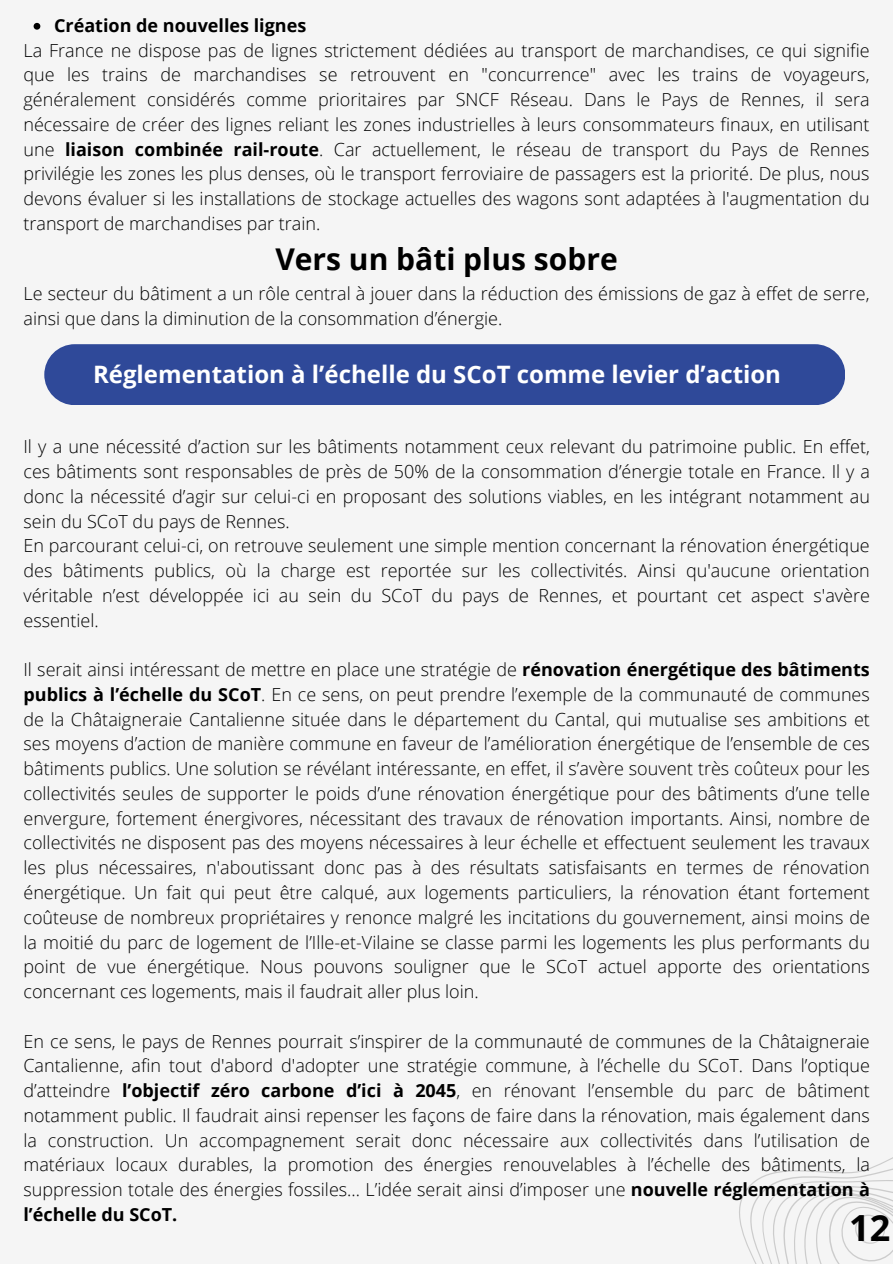
<style>
.page{position:relative;width:893px;height:1264px;background:#fff}
.page>*{position:absolute;margin:0;border:0;box-sizing:border-box;transform-origin:0 0}
.t1{font:700 36px "Open Sans";color:#000}
.t2{font:700 30px "Open Sans";color:#000}
.t3{font:700 24px "Open Sans";color:#fff}
.t4{font:300 18px/24.8px "Open Sans";color:#000;text-align:justify}
.t5{font:700 18px "Open Sans";color:#000}
.s1{font-weight:700}
</style>
<div class="page">
<div style="left:0;top:0;width:892px;height:1263px;background:#f5f5f5"></div>
<svg style="left:739px;top:1158px;width:153px;height:105px"></svg>
<svg style="left:34px;top:23px;width:6px;height:7px"></svg>
<div style="left:44px;top:344px;width:801px;height:61px;background:#2f4999;border-radius:30px"></div>
<p class="t5" style="left:54px;top:13px;width:254px">Création de nouvelles lignes</p>
<h1 class="t4" style="left:23px;top:37px;width:847px">La France ne dispose pas de lignes strictement dédiées au transport de marchandises, ce qui signifie que les trains de marchandises se retrouvent en "concurrence" avec les trains de voyageurs, généralement considérés comme prioritaires par SNCF Réseau. Dans le Pays de Rennes, il sera nécessaire de créer des lignes reliant les zones industrielles à leurs consommateurs finaux, en utilisant une <span class="s1">liaison combinée rail-route</span>. Car actuellement, le réseau de transport du Pays de Rennes privilégie les zones les plus denses, où le transport ferroviaire de passagers est la priorité. De plus, nous devons évaluer si les installations de stockage actuelles des wagons sont adaptées à l'augmentation du transport de marchandises par train.</h1>
<p class="t2" style="left:275px;top:237px;width:344px">Vers un bâti plus sobre</p>
<p class="t4" style="left:23px;top:281px;width:847px">Le secteur du bâtiment a un rôle central à jouer dans la réduction des émissions de gaz à effet de serre, ainsi que dans la diminution de la consommation d’énergie.</p>
<h2 class="t3" style="left:93px;top:357px;width:689px">Réglementation à l’échelle du SCoT comme levier d’action</h2>
<p class="t4" style="left:23px;top:434px;width:847px">Il y a une nécessité d’action sur les bâtiments notamment ceux relevant du patrimoine public. En effet, ces bâtiments sont responsables de près de 50% de la consommation d’énergie totale en France. Il y a donc la nécessité d’agir sur celui-ci en proposant des solutions viables, en les intégrant notamment au sein du SCoT du pays de Rennes.</p>
<p class="t4" style="left:23px;top:533px;width:847px">En parcourant celui-ci, on retrouve seulement une simple mention concernant la rénovation énergétique des bâtiments publics, où la charge est reportée sur les collectivités. Ainsi qu'aucune orientation véritable n’est développée ici au sein du SCoT du pays de Rennes, et pourtant cet aspect s'avère essentiel.</p>
<p class="t4" style="left:23px;top:656px;width:847px">Il serait ainsi intéressant de mettre en place une stratégie de <span class="s1">rénovation énergétique des bâtiments publics à l’échelle du SCoT</span>. En ce sens, on peut prendre l’exemple de la communauté de communes de la Châtaigneraie Cantalienne située dans le département du Cantal, qui mutualise ses ambitions et ses moyens d’action de manière commune en faveur de l’amélioration énergétique de l’ensemble de ces bâtiments publics. Une solution se révélant intéressante, en effet, il s’avère souvent très coûteux pour les collectivités seules de supporter le poids d’une rénovation énergétique pour des bâtiments d’une telle envergure, fortement énergivores, nécessitant des travaux de rénovation importants. Ainsi, nombre de collectivités ne disposent pas des moyens nécessaires à leur échelle et effectuent seulement les travaux les plus nécessaires, n'aboutissant donc pas à des résultats satisfaisants en termes de rénovation énergétique. Un fait qui peut être calqué, aux logements particuliers, la rénovation étant fortement coûteuse de nombreux propriétaires y renonce malgré les incitations du gouvernement, ainsi moins de la moitié du parc de logement de l’Ille-et-Vilaine se classe parmi les logements les plus performants du point de vue énergétique. Nous pouvons souligner que le SCoT actuel apporte des orientations concernant ces logements, mais il faudrait aller plus loin.</p>
<p class="t4" style="left:23px;top:1028px;width:847px">En ce sens, le pays de Rennes pourrait s’inspirer de la communauté de communes de la Châtaigneraie Cantalienne, afin tout d'abord d'adopter une stratégie commune, à l’échelle du SCoT. Dans l’optique d’atteindre <span class="s1">l’objectif zéro carbone d’ici à 2045</span>, en rénovant l’ensemble du parc de bâtiment notamment public. Il faudrait ainsi repenser les façons de faire dans la rénovation, mais également dans la construction. Un accompagnement serait donc nécessaire aux collectivités dans l’utilisation de matériaux locaux durables, la promotion des énergies renouvelables à l’échelle des bâtiments, la suppression totale des énergies fossiles... L’idée serait ainsi d’imposer une <span class="s1">nouvelle réglementation à l’échelle du SCoT.</span></p>
<p class="t1" style="left:849px;top:1202px;width:43px">12</p>
</div>
